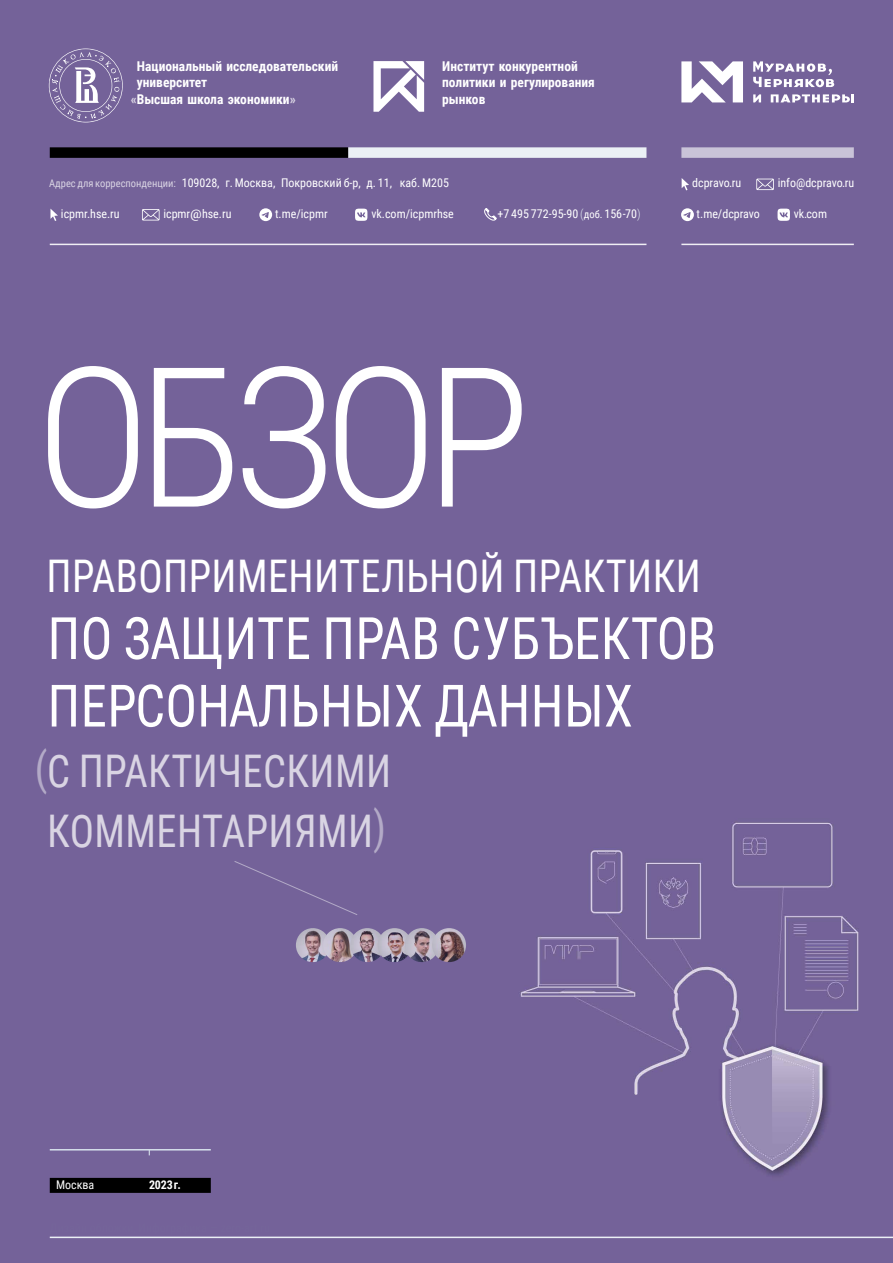
<style>
.page{position:relative;width:893px;height:1263px;background:#746299}
.page>*{position:absolute;margin:0;border:0;box-sizing:border-box;transform-origin:0 0}
.t1{font:300 195px "Roboto Condensed";letter-spacing:-.06em;color:#fff}
.t2{font:58.5px/67.5px "Roboto Condensed";letter-spacing:.005em;color:#fff;scale:.9 1}
.t3{font:45px/60px "Roboto Condensed";letter-spacing:.01em;color:#d9d4e3;scale:.9 1}
.t4{font:45px "Roboto Condensed";letter-spacing:.01em;color:#fff;scale:.9 1}
.t5{font:700 13.5px/16.2px "Roboto Condensed";color:#fff}
.t6{font:12px "Roboto Condensed";color:#fff}
.t7{font:700 12px "Roboto Condensed";color:#fff}
.s1{color:#d9d4e3}
.s2{font-size:10.5px;color:#d9d4e3}
.s3{font-weight:300;color:#e0e8f0}
.s4{font-size:10.5px}
.s5{color:#b3aac7}
</style>
<div class="page">
<svg style="left:49px;top:49px;width:74px;height:74px;background:#897aa8"></svg>
<svg style="left:373px;top:61px;width:51px;height:51px"></svg>
<div style="left:50px;top:1178px;width:161px;height:15px;background:#000"></div>
<svg style="left:681px;top:61px;width:62px;height:41px"></svg>
<svg style="left:753px;top:94px;width:8px;height:8px"></svg>
<svg style="left:771px;top:94px;width:83px;height:8px"></svg>
<svg style="left:753px;top:61px;width:81px;height:26px"></svg>
<div style="left:348px;top:147px;width:298px;height:11px;background:#ebf0f5"></div>
<div style="left:50px;top:147px;width:298px;height:11px;background:#000"></div>
<hr style="left:50px;top:244px;width:596px;height:1px;background:#f0eef4">
<div style="left:681px;top:147px;width:173px;height:11px;background:#c9c3d8"></div>
<hr style="left:681px;top:244px;width:173px;height:1px;background:#f0eef4">
<hr style="left:50px;top:1236px;width:843px;height:2px;background:#ebf0f5">
<hr style="left:50px;top:1149px;width:161px;height:1px;background:#d6e0eb">
<div style="left:234px;top:861px;width:124px;height:54px;background:#746299"></div>
<img style="left:296px;top:928px;width:34px;height:34px;border-radius:17px">
<img style="left:323px;top:928px;width:34px;height:34px;border-radius:17px">
<img style="left:350px;top:928px;width:34px;height:34px;border-radius:17px">
<img style="left:378px;top:928px;width:34px;height:34px;border-radius:17px">
<img style="left:405px;top:928px;width:34px;height:34px;border-radius:17px">
<img style="left:432px;top:928px;width:34px;height:34px;border-radius:17px">
<svg style="left:50px;top:209px;width:8px;height:12px"></svg>
<svg style="left:142px;top:209px;width:18px;height:11px"></svg>
<svg style="left:483px;top:207px;width:14px;height:14px"></svg>
<svg style="left:756px;top:179px;width:18px;height:11px"></svg>
<svg style="left:259px;top:208px;width:13px;height:13px"></svg>
<svg style="left:681px;top:208px;width:13px;height:13px"></svg>
<svg style="left:355px;top:209px;width:12px;height:12px"></svg>
<svg style="left:682px;top:178px;width:7px;height:12px"></svg>
<svg style="left:777px;top:209px;width:13px;height:12px"></svg>
<p class="t5" style="left:137px;top:58px;width:203px">Национальный исследовательский</p>
<p class="t5" style="left:137px;top:74px;width:72px">университет</p>
<p class="t5" style="left:131px;top:90px;width:167px"><span class="s1">«</span>Высшая школа экономики<span class="s1">»</span></p>
<p class="t5" style="left:442px;top:58px;width:154px">Институт конкурентной политики и регулирования рынков</p>
<p class="t6" style="left:49px;top:175px;width:401px"><span class="s2">Адрес для корреспонденции:</span> 109028, г. Москва, Покровский б-р, д. 11, каб. M205</p>
<p class="t6" style="left:61px;top:205px;width:60px">icpmr.hse.ru</p>
<p class="t6" style="left:163px;top:205px;width:70px">icpmr@hse.ru</p>
<p class="t6" style="left:275px;top:205px;width:54px">t.me/icpmr</p>
<p class="t6" style="left:371px;top:205px;width:84px">vk.com/icpmrhse</p>
<p class="t6" style="left:497px;top:205px;width:145px">+7 495 772-95-90 <span class="s3">(</span><span class="s4">доб.</span> 156-70<span class="s3">)</span></p>
<p class="t6" style="left:778px;top:175px;width:78px">info@dcpravo.ru</p>
<p class="t6" style="left:692px;top:175px;width:50px">dcpravo.ru</p>
<p class="t6" style="left:697px;top:205px;width:65px">t.me/dcpravo</p>
<p class="t6" style="left:794px;top:205px;width:35px">vk.com</p>
<h1 class="t1" style="left:36px;top:301px;width:497px">ОБЗОР</h1>
<h3 class="t4" style="left:47px;top:544px;width:729px">правоприменительной практики</h3>
<h2 class="t2" style="left:47px;top:602px;width:744px">по защите прав субъектов персональных данных</h2>
<h3 class="t3" style="left:35px;top:739px;width:397px"><span class="s5">(</span>с практическими комментариями<span class="s5">)</span></h3>
<p class="t6" style="left:56px;top:1176px;width:39px">Москва</p>
<p class="t7" style="left:149px;top:1176px;width:33px">2023 г.</p>
</div>
